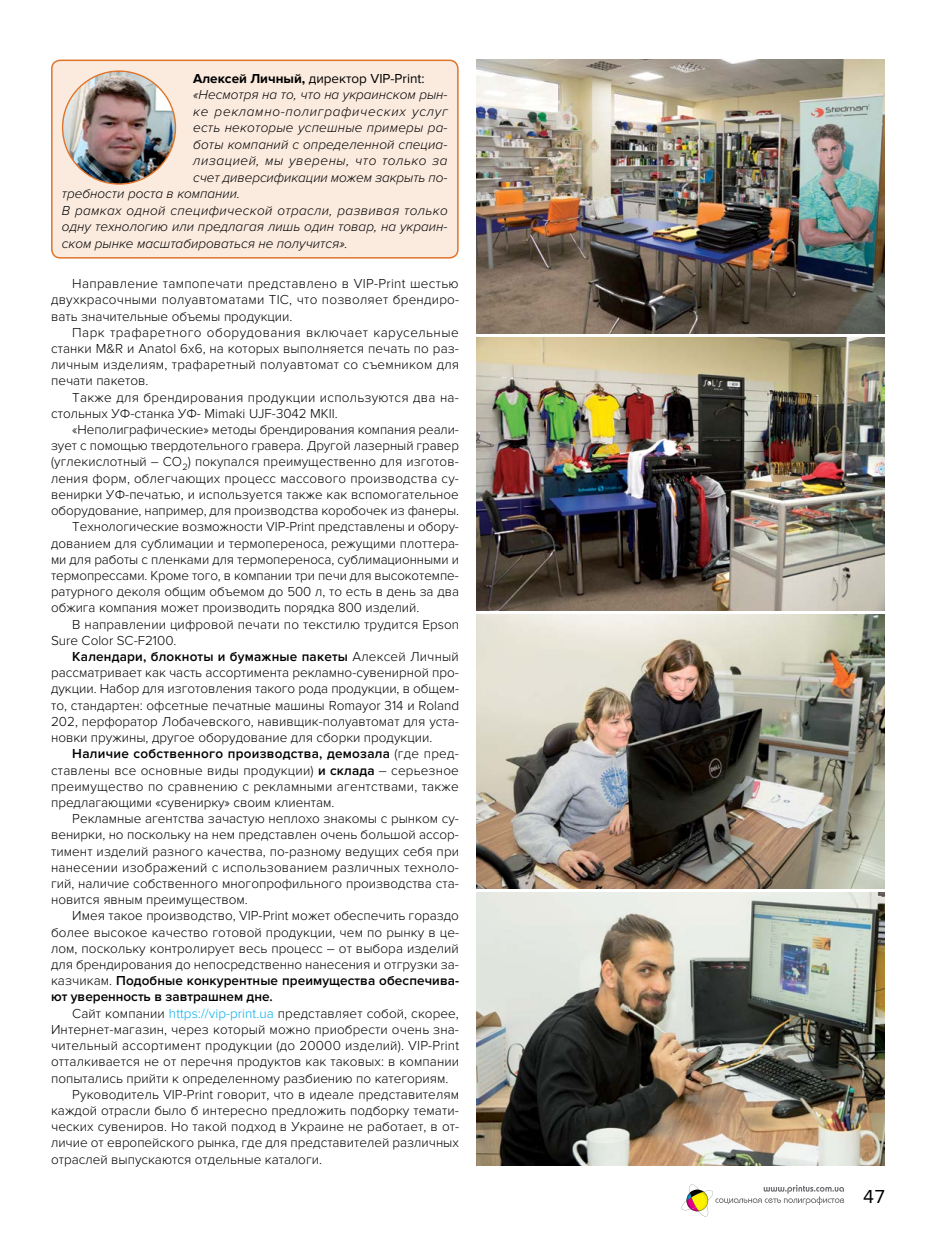
<style>
.page{position:relative;width:936px;height:1234px;background:#fff}
.page>*{position:absolute;margin:0;border:0;box-sizing:border-box;transform-origin:0 0}
.t1{font:19.5px "Proxima Nova";color:#000}
.t2{font:300 13.5px/16.2px "Proxima Nova";color:#000;text-align:justify}
.t3{font:italic 300 13.5px "Proxima Nova";letter-spacing:.005em;color:#000}
.t4{font:600 13.5px "Proxima Nova";letter-spacing:.015em;color:#000}
.t5{font:300 13.5px/16.2px "Proxima Nova";letter-spacing:.02em;color:#000}
.t6{font:italic 300 13.5px "Proxima Nova";letter-spacing:.025em;color:#000}
.t7{font:13.5px "Proxima Nova";color:#000}
.t8{font:italic 300 13.5px "Proxima Nova";letter-spacing:.05em;color:#000}
.t9{font:italic 300 13.5px "Proxima Nova";letter-spacing:.04em;color:#000}
.s1{font-weight:700}
.s2{font-weight:300}
.s3{font-weight:600}
.s4{color:#00aeef}
</style>
<div class="page">
<svg style="left:681px;top:1184px;width:163px;height:32px"></svg>
<svg style="left:686px;top:1189px;width:22px;height:21px"></svg>
<div style="left:52px;top:60px;width:406px;height:198px;background:#fbebdf;border-radius:9px"></div>
<div style="left:51px;top:60px;width:407px;height:198px;border:2px solid #e0742a;border-radius:9px"></div>
<img style="left:63px;top:71px;width:112px;height:113px;border-radius:56px">
<img style="left:476px;top:60px;width:408px;height:273px">
<img style="left:476px;top:337px;width:408px;height:273px">
<img style="left:476px;top:614px;width:408px;height:274px">
<img style="left:476px;top:892px;width:408px;height:273px">
<p class="t7" style="left:193px;top:70px;width:233px"><span class="s1">Алексей Личный,</span> директор VIP-Print:</p>
<p class="t3" style="left:193px;top:87px;width:256px">«Несмотря на то, что на украинском рын-</p>
<p class="t8" style="left:193px;top:103px;width:256px">ке рекламно-полиграфических услуг</p>
<p class="t3" style="left:193px;top:120px;width:256px">есть некоторые успешные примеры ра-</p>
<p class="t3" style="left:193px;top:136px;width:256px">боты компаний с определенной специа-</p>
<p class="t9" style="left:193px;top:153px;width:256px">лизацией, мы уверены, что только за</p>
<p class="t3" style="left:193px;top:169px;width:256px">счет диверсификации можем закрыть по-</p>
<p class="t3" style="left:62px;top:186px;width:180px">требности роста в компании.</p>
<p class="t6" style="left:62px;top:202px;width:387px">В рамках одной специфической отрасли, развивая только</p>
<p class="t3" style="left:62px;top:219px;width:387px">одну технологию или предлагая лишь один товар, на украин-</p>
<p class="t3" style="left:62px;top:235px;width:287px">ском рынке масштабироваться не получится».</p>
<p class="t2" style="left:51px;top:276px;width:409px;text-indent:21px">Направление тампопечати представлено в VIP-Print шестью двухкрасочными полуавтоматами TIC, что позволяет брендиро&shy;вать значительные объемы продукции.</p>
<p class="t2" style="left:51px;top:324px;width:409px;text-indent:21px">Парк трафаретного оборудования включает карусельные станки M&amp;R и Anatol 6x6, на которых выполняется печать по раз&shy;личным изделиям, трафаретный полуавтомат со съемником для печати пакетов.</p>
<p class="t5" style="left:51px;top:389px;width:409px;text-indent:21px">Также для брендирования продукции используются два на&shy;стольных УФ-станка УФ- Mimaki UJF-3042 MKII.</p>
<p class="t2" style="left:72px;top:421px;width:388px">«Неполиграфические» методы брендирования компания реали-</p>
<p class="t2" style="left:51px;top:438px;width:409px">зует с помощью твердотельного гравера. Другой лазерный гравер</p>
<p class="t2" style="left:51px;top:454px;width:409px">(углекислотный – СО<sub>2</sub>) покупался преимущественно для изготов-</p>
<p class="t2" style="left:51px;top:470px;width:409px">ления форм, облегчающих процесс массового производства су-</p>
<p class="t2" style="left:51px;top:486px;width:409px">венирки УФ-печатью, и используется также как вспомогательное</p>
<p class="t2" style="left:51px;top:502px;width:409px">оборудование, например, для производства коробочек из фанеры.</p>
<p class="t2" style="left:72px;top:519px;width:388px">Технологические возможности VIP-Print представлены и обору-</p>
<p class="t2" style="left:51px;top:535px;width:409px">дованием для сублимации и термопереноса, режущими плоттера-</p>
<p class="t2" style="left:51px;top:551px;width:409px">ми для работы с пленками для термопереноса, сублимационными и</p>
<p class="t2" style="left:51px;top:567px;width:409px">термопрессами. Кроме того, в компании три печи для высокотемпе-</p>
<p class="t2" style="left:51px;top:583px;width:409px">ратурного деколя общим объемом до 500 л, то есть в день за два</p>
<p class="t2" style="left:51px;top:600px;width:370px">обжига компания может производить порядка 800 изделий.</p>
<p class="t2" style="left:72px;top:616px;width:388px">В направлении цифровой печати по текстилю трудится Epson</p>
<p class="t2" style="left:51px;top:632px;width:127px">Sure Color SC-F2100.</p>
<p class="t4" style="left:72px;top:648px;width:388px">Календари, блокноты и бумажные пакеты <span class="s2">Алексей Личный</span></p>
<p class="t2" style="left:51px;top:664px;width:409px">рассматривает как часть ассортимента рекламно-сувенирной про-</p>
<p class="t2" style="left:51px;top:681px;width:409px">дукции. Набор для изготовления такого рода продукции, в общем-</p>
<p class="t2" style="left:51px;top:697px;width:409px">то, стандартен: офсетные печатные машины Romayor 314 и Roland</p>
<p class="t2" style="left:51px;top:713px;width:409px">202, перфоратор Лобачевского, навивщик-полуавтомат для уста-</p>
<p class="t2" style="left:51px;top:729px;width:383px">новки пружины, другое оборудование для сборки продукции.</p>
<p class="t4" style="left:72px;top:745px;width:388px">Наличие собственного производства, демозала <span class="s2">(где пред-</span></p>
<p class="t2" style="left:51px;top:762px;width:409px">ставлены все основные виды продукции) <span class="s3">и склада</span> – серьезное</p>
<p class="t2" style="left:51px;top:778px;width:409px">преимущество по сравнению с рекламными агентствами, также</p>
<p class="t2" style="left:51px;top:794px;width:285px">предлагающими «сувенирку» своим клиентам.</p>
<p class="t2" style="left:72px;top:810px;width:388px">Рекламные агентства зачастую неплохо знакомы с рынком су-</p>
<p class="t2" style="left:51px;top:826px;width:409px">венирки, но поскольку на нем представлен очень большой ассор-</p>
<p class="t2" style="left:51px;top:843px;width:409px">тимент изделий разного качества, по-разному ведущих себя при</p>
<p class="t2" style="left:51px;top:859px;width:409px">нанесении изображений с использованием различных техноло-</p>
<p class="t2" style="left:51px;top:875px;width:409px">гий, наличие собственного многопрофильного производства ста-</p>
<p class="t2" style="left:51px;top:891px;width:198px">новится явным преимуществом.</p>
<p class="t2" style="left:72px;top:907px;width:388px">Имея такое производство, VIP-Print может обеспечить гораздо</p>
<p class="t2" style="left:51px;top:924px;width:409px">более высокое качество готовой продукции, чем по рынку в це-</p>
<p class="t2" style="left:51px;top:940px;width:409px">лом, поскольку контролирует весь процесс – от выбора изделий</p>
<p class="t2" style="left:51px;top:956px;width:409px">для брендирования до непосредственно нанесения и отгрузки за-</p>
<p class="t4" style="left:51px;top:972px;width:409px"><span class="s2">казчикам.</span> Подобные конкурентные преимущества обеспечива-</p>
<p class="t4" style="left:51px;top:988px;width:223px">ют уверенность в завтрашнем дне.</p>
<p class="t2" style="left:72px;top:1005px;width:388px">Сайт компании <span class="s4">https://vip-print.ua</span> представляет собой, скорее,</p>
<p class="t2" style="left:51px;top:1021px;width:409px">Интернет-магазин, через который можно приобрести очень зна-</p>
<p class="t2" style="left:51px;top:1037px;width:409px">чительный ассортимент продукции (до 20000 изделий). VIP-Print</p>
<p class="t2" style="left:51px;top:1053px;width:409px">отталкивается не от перечня продуктов как таковых: в компании</p>
<p class="t2" style="left:51px;top:1069px;width:399px">попытались прийти к определенному разбиению по категориям.</p>
<p class="t2" style="left:72px;top:1086px;width:388px">Руководитель VIP-Print говорит, что в идеале представителям</p>
<p class="t2" style="left:51px;top:1102px;width:409px">каждой отрасли было б интересно предложить подборку темати-</p>
<p class="t2" style="left:51px;top:1118px;width:409px">ческих сувениров. Но такой подход в Украине не работает, в от-</p>
<p class="t2" style="left:51px;top:1134px;width:409px">личие от европейского рынка, где для представителей различных</p>
<p class="t2" style="left:51px;top:1150px;width:272px">отраслей выпускаются отдельные каталоги.</p>
<h1 class="t1" style="left:863px;top:1184px;width:23px">47</h1>
</div>
